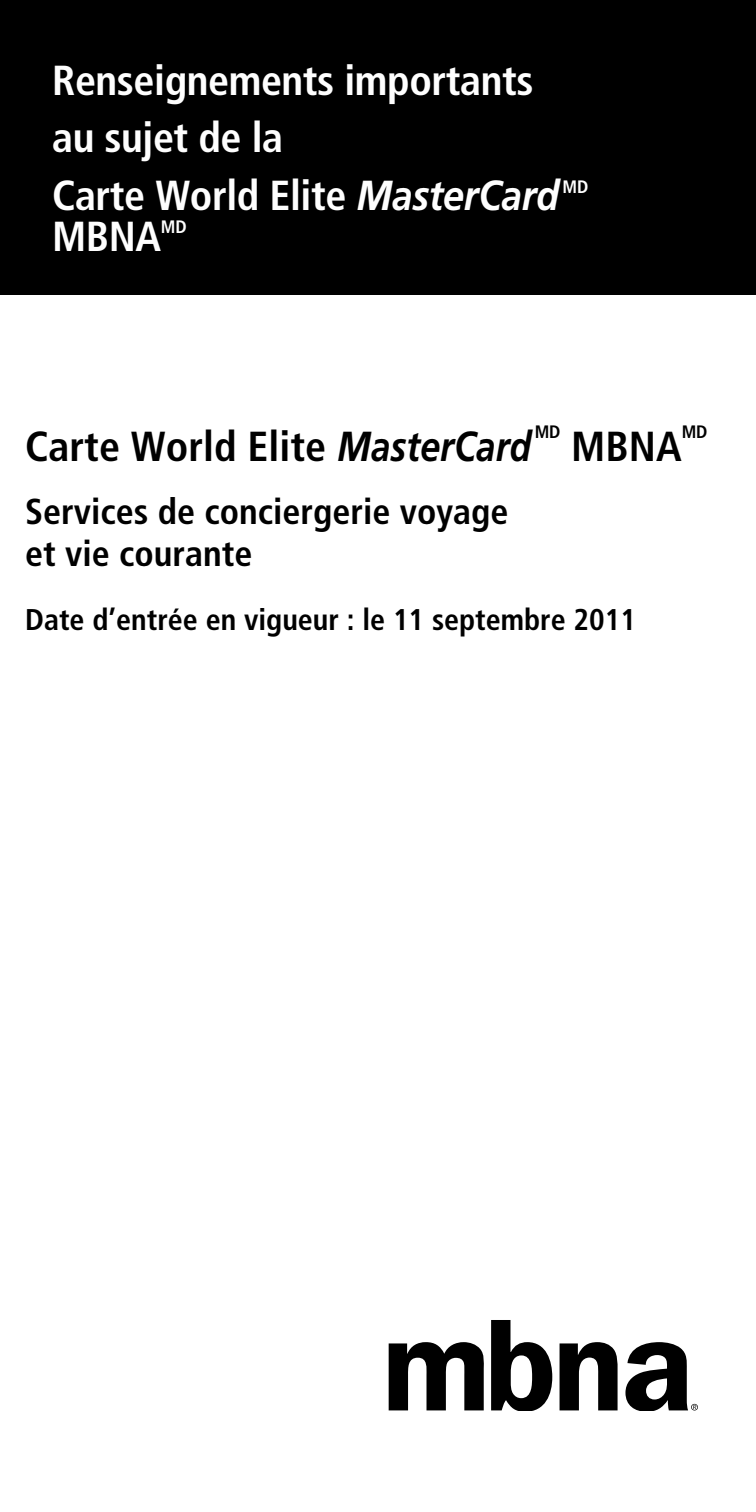
<style>
.page{position:relative;width:756px;height:1512px;background:#fff}
.page>*{position:absolute;margin:0;border:0;box-sizing:border-box;transform-origin:0 0}
.t1{font:700 condensed 42px/57.9px "Frutiger";letter-spacing:-.01em;color:#fefefe}
.t2{font:700 condensed 42px "Frutiger";color:#000}
.t3{font:700 condensed 36px/42px "Frutiger";color:#000}
.t4{font:700 condensed 30px "Frutiger";color:#000}
.t5{font:700 condensed 18px "Frutiger";color:#fefefe}
.t6{font:700 condensed 18px "Frutiger";color:#000}
.s1{font-style:italic;font-stretch:normal}
</style>
<div class="page">
<div style="left:0;top:0;width:756px;height:294px;background:#000"></div>
<svg style="left:389px;top:1342px;width:95px;height:68px"></svg>
<svg style="left:491px;top:1320px;width:61px;height:91px"></svg>
<svg style="left:560px;top:1342px;width:58px;height:68px"></svg>
<svg style="left:625px;top:1342px;width:72px;height:69px"></svg>
<h1 class="t1" style="left:52px;top:51px;width:509px">Renseignements importants au sujet de la<br>Carte World Elite <span class="s1">MasterCard</span></h1>
<h1 class="t5" style="left:563px;top:176px;width:27px">MD</h1>
<h1 class="t1" style="left:52px;top:207px;width:111px">MBNA</h1>
<h1 class="t5" style="left:161px;top:216px;width:27px">MD</h1>
<h2 class="t2" style="left:25px;top:421px;width:508px">Carte World Elite <span class="s1">MasterCard</span></h2>
<h2 class="t6" style="left:535px;top:421px;width:27px">MD</h2>
<h2 class="t2" style="left:571px;top:421px;width:112px">MBNA</h2>
<h2 class="t6" style="left:682px;top:421px;width:27px">MD</h2>
<h2 class="t3" style="left:25px;top:491px;width:485px">Services de conciergerie voyage et vie courante</h2>
<p class="t4" style="left:25px;top:602px;width:612px">Date d’entrée en vigueur : le 11 septembre 2011</p>
</div>
